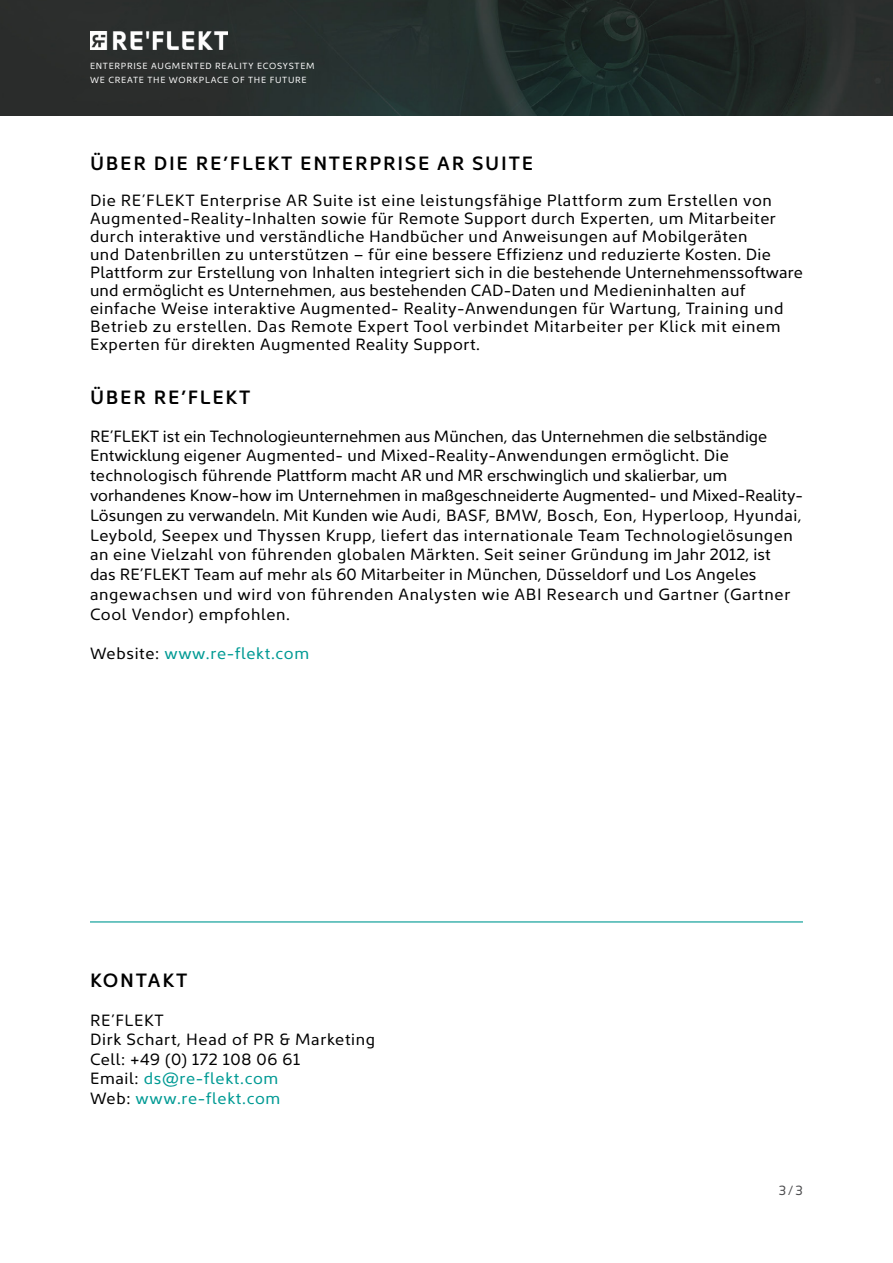
<style>
.page{position:relative;width:893px;height:1263px;background:#fff}
.page>*{position:absolute;margin:0;border:0;box-sizing:border-box;transform-origin:0 0}
.t1{font:600 19.5px "Kyrial Sans Pro";letter-spacing:.09em;color:#000}
.t2{font:16.5px/19.8px "Kyrial Sans Pro";letter-spacing:.03em;color:#000}
.t3{font:16.5px "Kyrial Sans Pro";letter-spacing:.04em;color:#019a94}
.t4{font:13.5px "Kyrial Sans Pro";color:#4d4d4f}
.t5{font:9px/13.5px "Kyrial Sans Pro";letter-spacing:.08em;color:#fff}
.s1{color:#000}
.s2{color:#019a94}
</style>
<div class="page">
<img style="left:0;top:0;width:893px;height:115px">
<img style="left:90px;top:32px;width:137px;height:18px">
<hr style="left:90px;top:921px;width:713px;height:1px;background:#019a94">
<p class="t5" style="left:90px;top:59px;width:226px">ENTERPRISE AUGMENTED REALITY ECOSYSTEM<br>WE CREATE THE WORKPLACE OF THE FUTURE</p>
<p class="t1" style="left:90px;top:149px;width:444px">ÜBER DIE RE’FLEKT ENTERPRISE AR SUITE</p>
<p class="t2" style="left:90px;top:190px;width:714px;line-height:18px">Die RE’FLEKT Enterprise AR Suite ist eine leistungsfähige Plattform zum Erstellen von Augmented-Reality-Inhalten sowie für Remote Support durch Experten, um Mitarbeiter durch interaktive und verständliche Handbücher und Anweisungen auf Mobilgeräten<br>und Datenbrillen zu unterstützen – für eine bessere Effizienz und reduzierte Kosten. Die Plattform zur Erstellung von Inhalten integriert sich in die bestehende Unternehmenssoftware und ermöglicht es Unternehmen, aus bestehenden CAD-Daten und Medieninhalten auf einfache Weise interaktive Augmented- Reality-Anwendungen für Wartung, Training und Betrieb zu erstellen. Das Remote Expert Tool verbindet Mitarbeiter per Klick mit einem Experten für direkten Augmented Reality Support.</p>
<p class="t1" style="left:90px;top:383px;width:162px">ÜBER RE’FLEKT</p>
<p class="t2" style="left:90px;top:425px;width:714px">RE’FLEKT ist ein Technologieunternehmen aus München, das Unternehmen die selbständige Entwicklung eigener Augmented- und Mixed-Reality-Anwendungen ermöglicht. Die technologisch führende Plattform macht AR und MR erschwinglich und skalierbar, um vorhandenes Know-how im Unternehmen in maßgeschneiderte Augmented- und Mixed-Reality-Lösungen zu verwandeln. Mit Kunden wie Audi, BASF, BMW, Bosch, Eon, Hyperloop, Hyundai, Leybold, Seepex und Thyssen Krupp, liefert das internationale Team Technologielösungen an eine Vielzahl von führenden globalen Märkten. Seit seiner Gründung im Jahr 2012, ist<br>das RE’FLEKT Team auf mehr als 60 Mitarbeiter in München, Düsseldorf und Los Angeles angewachsen und wird von führenden Analysten wie ABI Research und Gartner (Gartner Cool Vendor) empfohlen.</p>
<p class="t3" style="left:90px;top:642px;width:221px"><span class="s1">Website:</span> www.re-flekt.com</p>
<p class="t1" style="left:90px;top:966px;width:99px">KONTAKT</p>
<p class="t2" style="left:90px;top:1009px;width:287px">RE’FLEKT<br>Dirk Schart, Head of PR &amp; Marketing<br>Cell: +49 (0) 172 108 06 61<br>Email: <span class="s2">ds@re-flekt.com<br></span>Web: <span class="s2">www.re-flekt.com</span></p>
<p class="t4" style="left:779px;top:1181px;width:26px">3/3</p>
</div>
